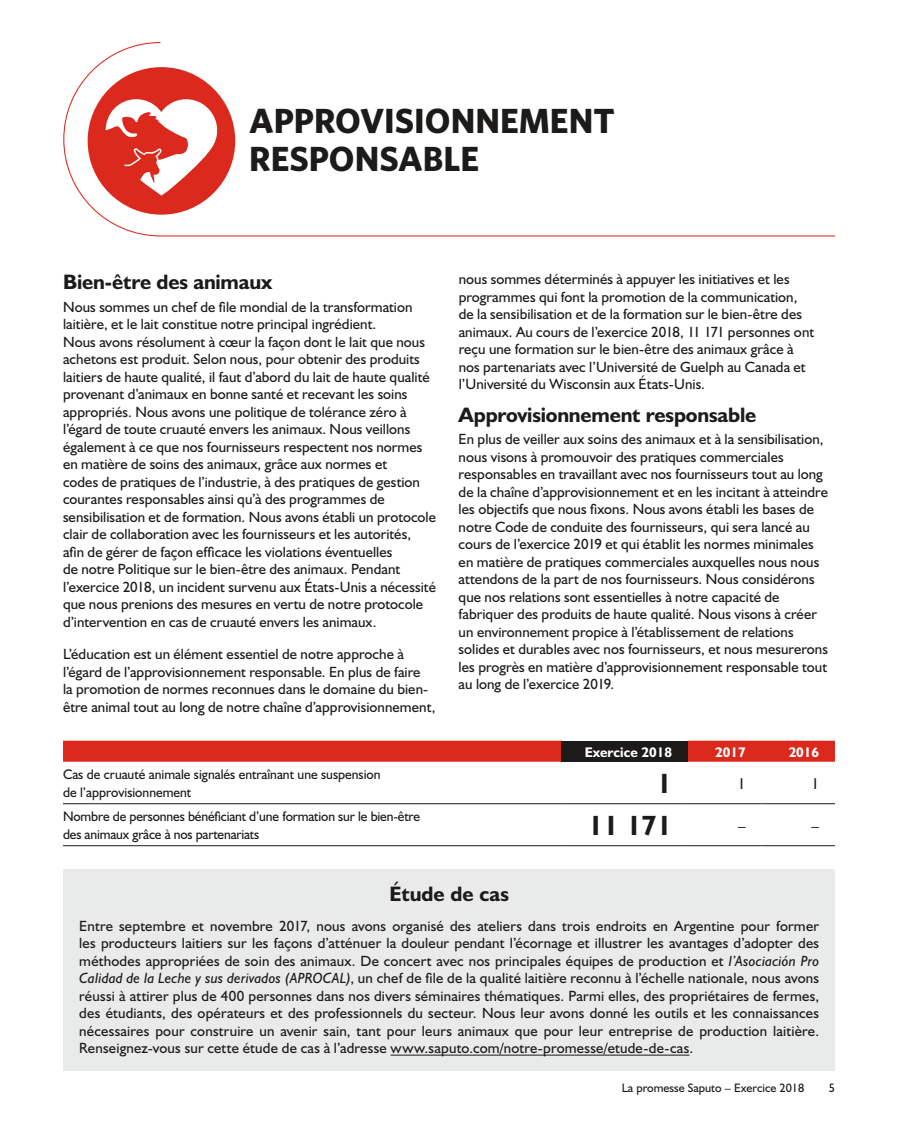
<style>
.page{position:relative;width:898px;height:1134px;background:#fff}
.page>*{position:absolute;margin:0;border:0;box-sizing:border-box;transform-origin:0 0}
.t1{font:700 35px/38.5px "Whitney";color:#1c1b1a}
.t2{font:700 28px "Humanist 521 BT";color:#1c1b1a}
.t3{font:700 21px "Humanist 521 BT";letter-spacing:-.01em;color:#1c1b1a}
.t4{font:15.75px "Humanist 521 BT";color:#1c1b1a}
.t5{font:14.88px/17.5px "Humanist 521 BT";letter-spacing:.005em;color:#1c1b1a}
.t6{font:14px/17.5px "Humanist 521 BT";letter-spacing:-.01em;color:#1c1b1a}
.t7{font:700 14px "Humanist 521 BT";color:#fff}
.t8{font:12.25px "Humanist 521 BT";color:#1c1b1a}
.s1{font-style:italic}
</style>
<div class="page">
<div style="left:64px;top:869px;width:771px;height:202px;background:#e9eaea"></div>
<hr style="left:390px;top:1055px;width:299px;height:1px;background:#1c1b1a">
<div style="left:63px;top:741px;width:772px;height:21px;background:#db2a1d"></div>
<div style="left:562px;top:741px;width:126px;height:21px;background:#1c1b1a"></div>
<hr style="left:63px;top:803px;width:499px;height:1px;background:#1c1b1a">
<hr style="left:562px;top:803px;width:126px;height:1px;background:#1c1b1a">
<hr style="left:688px;top:803px;width:73px;height:1px;background:#1c1b1a">
<hr style="left:761px;top:803px;width:74px;height:1px;background:#1c1b1a">
<hr style="left:63px;top:845px;width:499px;height:1px;background:#1c1b1a">
<hr style="left:562px;top:845px;width:126px;height:1px;background:#1c1b1a">
<hr style="left:688px;top:845px;width:73px;height:1px;background:#1c1b1a">
<hr style="left:761px;top:845px;width:74px;height:1px;background:#1c1b1a">
<svg style="left:63px;top:42px;width:772px;height:195px"></svg>
<h1 class="t1" style="left:249px;top:100px;width:367px">APPROVISIONNEMENT<br>RESPONSABLE</h1>
<h3 class="t3" style="left:63px;top:269px;width:211px">Bien-être des animaux</h3>
<p class="t5" style="left:63px;top:298px;width:374px">Nous sommes un chef de file mondial de la transformation laitière, et le lait constitue notre principal ingrédient.<br>Nous avons résolument à cœur la façon dont le lait que nous achetons est produit. Selon nous, pour obtenir des produits laitiers de haute qualité, il faut d’abord du lait de haute qualité provenant d’animaux en bonne santé et recevant les soins appropriés. Nous avons une politique de tolérance zéro à l’égard de toute cruauté envers les animaux. Nous veillons également à ce que nos fournisseurs respectent nos normes en matière de soins des animaux, grâce aux normes et<br>codes de pratiques de l’industrie, à des pratiques de gestion courantes responsables ainsi qu’à des programmes de sensibilisation et de formation. Nous avons établi un protocole clair de collaboration avec les fournisseurs et les autorités, afin de gérer de façon efficace les violations éventuelles<br>de notre Politique sur le bien-être des animaux. Pendant l’exercice 2018, un incident survenu aux États-Unis a nécessité que nous prenions des mesures en vertu de notre protocole d’intervention en cas de cruauté envers les animaux.</p>
<p class="t5" style="left:63px;top:645px;width:374px">L’éducation est un élément essentiel de notre approche à l’égard de l’approvisionnement responsable. En plus de faire<br>la promotion de normes reconnues dans le domaine du bien&shy;être animal tout au long de notre chaîne d’approvisionnement,</p>
<p class="t5" style="left:459px;top:270px;width:357px">nous sommes déterminés à appuyer les initiatives et les programmes qui font la promotion de la communication, de la sensibilisation et de la formation sur le bien-être des animaux. Au cours de l’exercice 2018, 11 171 personnes ont reçu une formation sur le bien-être des animaux grâce à nos partenariats avec l’Université de Guelph au Canada et l’Université du Wisconsin aux États-Unis.</p>
<h3 class="t3" style="left:459px;top:402px;width:299px">Approvisionnement responsable</h3>
<p class="t5" style="left:459px;top:430px;width:371px">En plus de veiller aux soins des animaux et à la sensibilisation, nous visons à promouvoir des pratiques commerciales responsables en travaillant avec nos fournisseurs tout au long de la chaîne d’approvisionnement et en les incitant à atteindre les objectifs que nous fixons. Nous avons établi les bases de notre Code de conduite des fournisseurs, qui sera lancé au cours de l’exercice 2019 et qui établit les normes minimales en matière de pratiques commerciales auxquelles nous nous attendons de la part de nos fournisseurs. Nous considérons que nos relations sont essentielles à notre capacité de fabriquer des produits de haute qualité. Nous visons à créer un environnement propice à l’établissement de relations solides et durables avec nos fournisseurs, et nous mesurerons les progrès en matière d’approvisionnement responsable tout au long de l’exercice 2019.</p>
<p class="t7" style="left:585px;top:743px;width:89px">Exercice 2018</p>
<p class="t7" style="left:715px;top:743px;width:32px">2017</p>
<p class="t7" style="left:788px;top:743px;width:32px">2016</p>
<p class="t6" style="left:63px;top:765px;width:319px">Cas de cruauté animale signalés entraînant une suspension de l’approvisionnement</p>
<h2 class="t2" style="left:657px;top:766px;width:17px">1</h2>
<p class="t4" style="left:738px;top:774px;width:9px">1</p>
<p class="t4" style="left:811px;top:774px;width:9px">1</p>
<p class="t6" style="left:63px;top:808px;width:359px">Nombre de personnes bénéficiant d’une formation sur le bien-être des animaux grâce à nos partenariats</p>
<h2 class="t2" style="left:588px;top:808px;width:85px">11 171</h2>
<p class="t4" style="left:738px;top:816px;width:9px">–</p>
<p class="t4" style="left:811px;top:816px;width:9px">–</p>
<h3 class="t3" style="left:389px;top:881px;width:121px">Étude de cas</h3>
<p class="t5" style="left:79px;top:917px;width:741px;text-align:justify">Entre septembre et novembre 2017, nous avons organisé des ateliers dans trois endroits en Argentine pour former les producteurs laitiers sur les façons d’atténuer la douleur pendant l’écornage et illustrer les avantages d’adopter des méthodes appropriées de soin des animaux. De concert avec nos principales équipes de production et <span class="s1">l’Asociación Pro Calidad de la Leche y sus derivados (APROCAL)</span>, un chef de file de la qualité laitière reconnu à l’échelle nationale, nous avons réussi à attirer plus de 400 personnes dans nos divers séminaires thématiques. Parmi elles, des propriétaires de fermes, des étudiants, des opérateurs et des professionnels du secteur. Nous leur avons donné les outils et les connaissances nécessaires pour construire un avenir sain, tant pour leurs animaux que pour leur entreprise de production laitière.<br>Renseignez-vous sur cette étude de cas à l’adresse www.saputo.com/notre-promesse/etude-de-cas.</p>
<p class="t8" style="left:622px;top:1080px;width:184px">La promesse Saputo – Exercice 2018</p>
<p class="t8" style="left:829px;top:1080px;width:8px">5</p>
</div>
